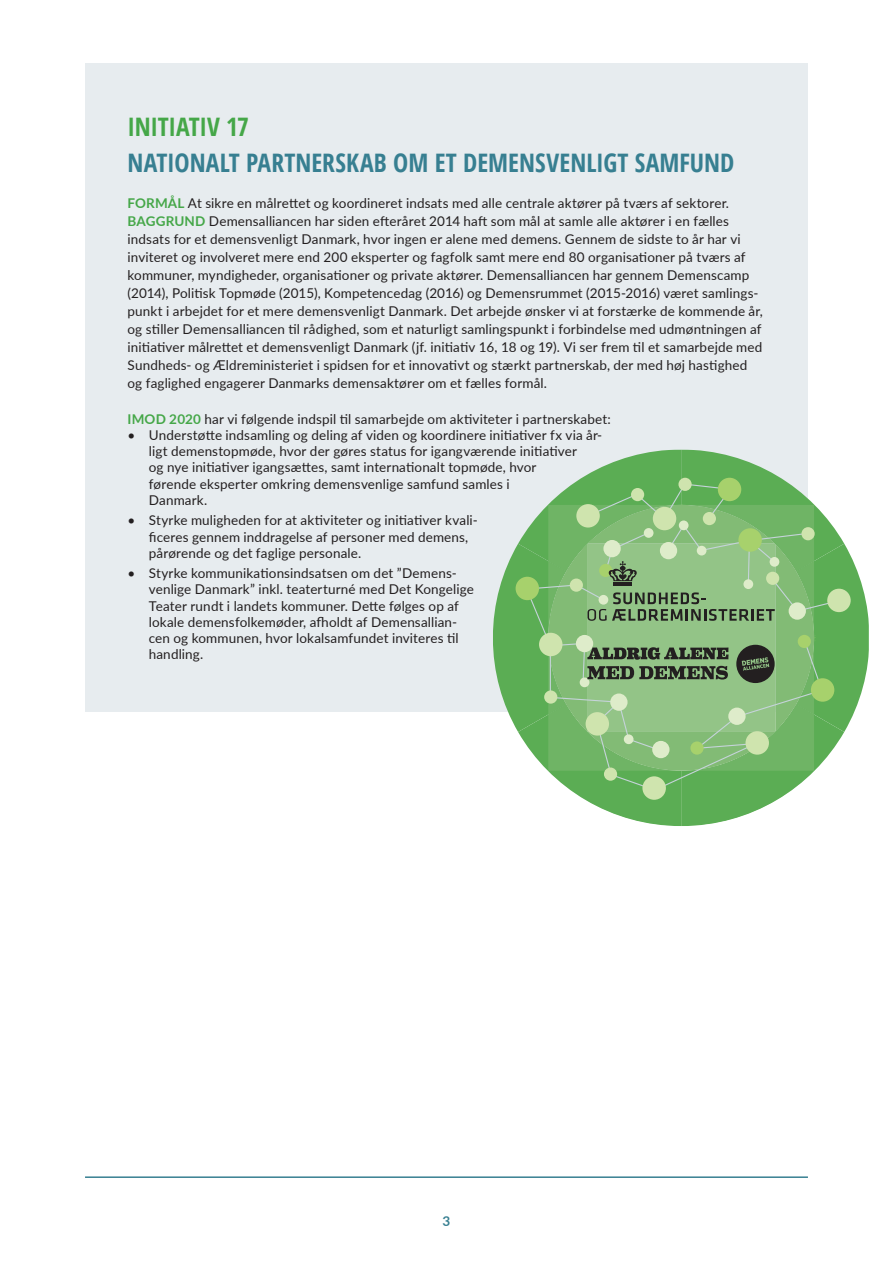
<style>
.page{position:relative;width:893px;height:1263px;background:#fff}
.page>*{position:absolute;margin:0;border:0;box-sizing:border-box;transform-origin:0 0}
.Overskrift_Tema{font:700 condensed 25.5px/36px "Open Sans";color:#377f91}
.Brød{font:13.5px/16.2px "Lato";letter-spacing:.01em;color:#231f20}
.Page_number{font:700 13.5px "Lato";color:#377f91}
.s1{color:#45a748}
.s2{font-weight:700;color:#45a748}
</style>
<div class="page">
<div style="left:85px;top:64px;width:723px;height:648px;background:#e7ecef"></div>
<hr style="left:85px;top:1176px;width:723px;height:2px;background:#377f91">
<svg style="left:493px;top:449px;width:376px;height:377px"></svg>
<p class="Overskrift_Tema" style="left:128px;top:108px;width:608px"><span class="s1">INITIATIV 17<br></span>NATIONALT PARTNERSKAB OM ET DEMENSVENLIGT SAMFUND</p>
<p class="Brød" style="left:128px;top:194px;width:603px"><span class="s2">FORMÅL</span> At sikre en målrettet og koordineret indsats med alle centrale aktører på tværs af sektorer.</p>
<p class="Brød" style="left:128px;top:211px;width:637px;line-height:18px"><span class="s2">BAGGRUND</span> Demensalliancen har siden efteråret 2014 haft som mål at samle alle aktører i en fælles indsats for et demensvenligt Danmark, hvor ingen er alene med demens. Gennem de sidste to år har vi inviteret og involveret mere end 200 eksperter og fagfolk samt mere end 80 organisationer på tværs af kommuner, myndigheder, organisationer og private aktører. Demensalliancen har gennem Demenscamp (2014), Politisk Topmøde (2015), Kompetencedag (2016) og Demensrummet (2015-2016) været samlings&shy;punkt i arbejdet for et mere demensvenligt Danmark. Det arbejde ønsker vi at forstærke de kommende år, og stiller Demensalliancen til rådighed, som et naturligt samlingspunkt i forbindelse med udmøntningen af initiativer målrettet et demensvenligt Danmark (jf. initiativ 16, 18 og 19). Vi ser frem til et samarbejde med Sundheds- og Ældreministeriet i spidsen for et innovativt og stærkt partnerskab, der med høj hastighed og faglighed engagerer Danmarks demensaktører om et fælles formål.</p>
<p class="Brød" style="left:128px;top:410px;width:485px"><span class="s2">IMOD 2020</span> har vi følgende indspil til samarbejde om aktiviteter i partnerskabet:</p>
<p class="Brød" style="left:149px;top:426px;width:455px;text-indent:-21px">• Understøtte indsamling og deling af viden og koordinere initiativer fx via år&shy;ligt demenstopmøde, hvor der gøres status for igangværende initiativer<br>og nye initiativer igangsættes, samt internationalt topmøde, hvor<br>førende eksperter omkring demensvenlige samfund samles i<br>Danmark.</p>
<p class="Brød" style="left:149px;top:512px;width:330px;text-indent:-21px">• Styrke muligheden for at aktiviteter og initiativer kvali&shy;ficeres gennem inddragelse af personer med demens, pårørende og det faglige personale.</p>
<p class="Brød" style="left:149px;top:565px;width:327px;text-indent:-21px">• Styrke kommunikationsindsatsen om det ”Demens&shy;venlige Danmark” inkl. teaterturné med Det Kongelige Teater rundt i landets kommuner. Dette følges op af lokale demensfolkemøder, afholdt af Demensallian&shy;cen og kommunen, hvor lokalsamfundet inviteres til handling.</p>
<p class="Page_number" style="left:443px;top:1211px;width:9px">3</p>
</div>
